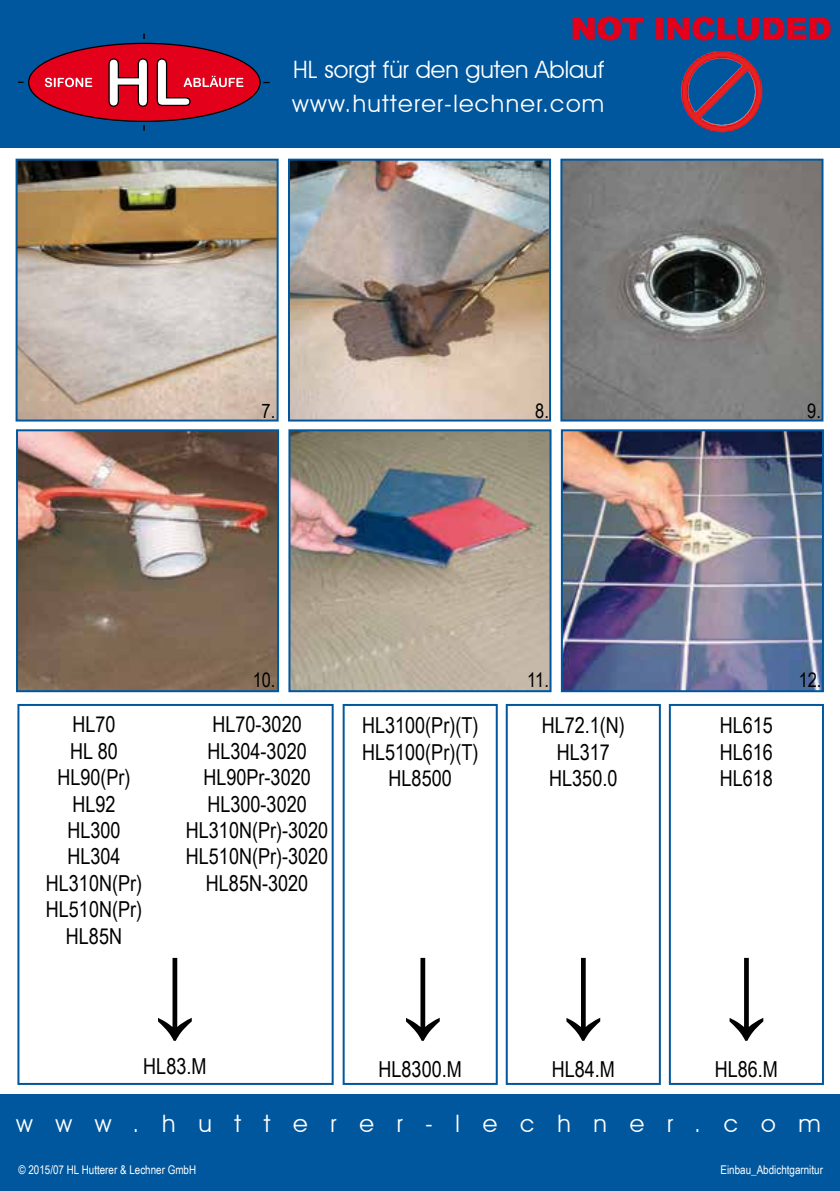
<style>
.page{position:relative;width:840px;height:1191px;background:#fff}
.page>*{position:absolute;margin:0;border:0;box-sizing:border-box;transform-origin:0 0}
.t1{font:96px "Arial Narrow";color:#000}
.t2{font:900 32px "Arial";letter-spacing:-.025em;color:#e2001a}
.t3{font:24px/34.8px "Avant Garde IT Cby BT";color:#fff}
.t4{font:24px "Avant Garde IT Cby BT";letter-spacing:.95em;color:#fff}
.t5{font:22px/26.4px "Arial Narrow";color:#000;text-align:center}
.t6{font:20px "Arial Narrow";color:#000}
.t7{font:12px "Arial Narrow";color:#fff}
</style>
<div class="page">
<div style="left:17px;top:704px;width:316px;height:381px;border:2px solid #00579d"></div>
<div style="left:0;top:0;width:839px;height:147px;background:#00579d"></div>
<svg style="left:19px;top:35px;width:250px;height:95px"></svg>
<div style="left:0;top:1094px;width:839px;height:97px;background:#00579d"></div>
<img style="left:19px;top:432px;width:257px;height:257px">
<div style="left:16px;top:429px;width:263px;height:263px;border:2px solid #00579d"></div>
<img style="left:291px;top:432px;width:257px;height:257px">
<div style="left:288px;top:429px;width:263px;height:263px;border:2px solid #00579d"></div>
<img style="left:563px;top:432px;width:257px;height:257px">
<div style="left:560px;top:429px;width:263px;height:263px;border:2px solid #00579d"></div>
<div style="left:342px;top:704px;width:155px;height:381px;border:2px solid #00579d"></div>
<div style="left:505px;top:704px;width:155px;height:381px;border:2px solid #00579d"></div>
<div style="left:668px;top:704px;width:155px;height:381px;border:2px solid #00579d"></div>
<img style="left:19px;top:162px;width:256px;height:256px">
<div style="left:16px;top:159px;width:262px;height:262px;border:2px solid #00579d"></div>
<img style="left:291px;top:162px;width:256px;height:256px">
<div style="left:288px;top:159px;width:262px;height:262px;border:2px solid #00579d"></div>
<img style="left:563px;top:162px;width:257px;height:256px">
<div style="left:560px;top:159px;width:263px;height:262px;border:2px solid #00579d"></div>
<img style="left:680px;top:51px;width:74px;height:82px">
<h2 class="t2" style="left:570px;top:5px;width:263px">NOT INCLUDED</h2>
<p class="t3" style="left:292px;top:51px;width:313px">HL sorgt für den guten Ablauf www.hutterer-lechner.com</p>
<p class="t6" style="left:261px;top:396px;width:15px">7.</p>
<p class="t6" style="left:535px;top:396px;width:15px">8.</p>
<p class="t6" style="left:806px;top:396px;width:15px">9.</p>
<p class="t6" style="left:252px;top:665px;width:24px">10.</p>
<p class="t6" style="left:527px;top:665px;width:23px">11.</p>
<p class="t6" style="left:798px;top:665px;width:24px">12.</p>
<p class="t5" style="left:46px;top:710px;width:98px">HL70<br>HL 80<br>HL90(Pr)<br>HL92<br>HL300<br>HL304<br>HL310N(Pr)<br>HL510N(Pr)<br>HL85N</p>
<p class="t5" style="left:186px;top:710px;width:144px">HL70-3020<br>HL304-3020<br>HL90Pr-3020<br>HL300-3020<br>HL310N(Pr)-3020<br>HL510N(Pr)-3020<br>HL85N-3020</p>
<p class="t5" style="left:362px;top:711px;width:118px">HL3100(Pr)(T)<br>HL5100(Pr)(T)<br>HL8500</p>
<p class="t5" style="left:541px;top:711px;width:85px">HL72.1(N)<br>HL317<br>HL350.0</p>
<p class="t5" style="left:719px;top:711px;width:55px;text-align:justify">HL615<br>HL616<br>HL618</p>
<h1 class="t1" style="left:151px;top:916px;width:49px">↓</h1>
<p class="t5" style="left:143px;top:1051px;width:65px">HL83.M</p>
<h1 class="t1" style="left:398px;top:916px;width:373px">↓↓↓</h1>
<p class="t5" style="left:378px;top:1054px;width:85px">HL8300.M</p>
<p class="t5" style="left:551px;top:1054px;width:65px">HL84.M</p>
<p class="t5" style="left:714px;top:1054px;width:65px">HL86.M</p>
<p class="t4" style="left:16px;top:1108px;width:805px">www.hutterer-lechner.com</p>
<p class="t7" style="left:18px;top:1161px;width:179px">© 2015/07 HL Hutterer &amp; Lechner GmbH</p>
<p class="t7" style="left:720px;top:1161px;width:104px">Einbau_Abdichtgarnitur</p>
</div>
